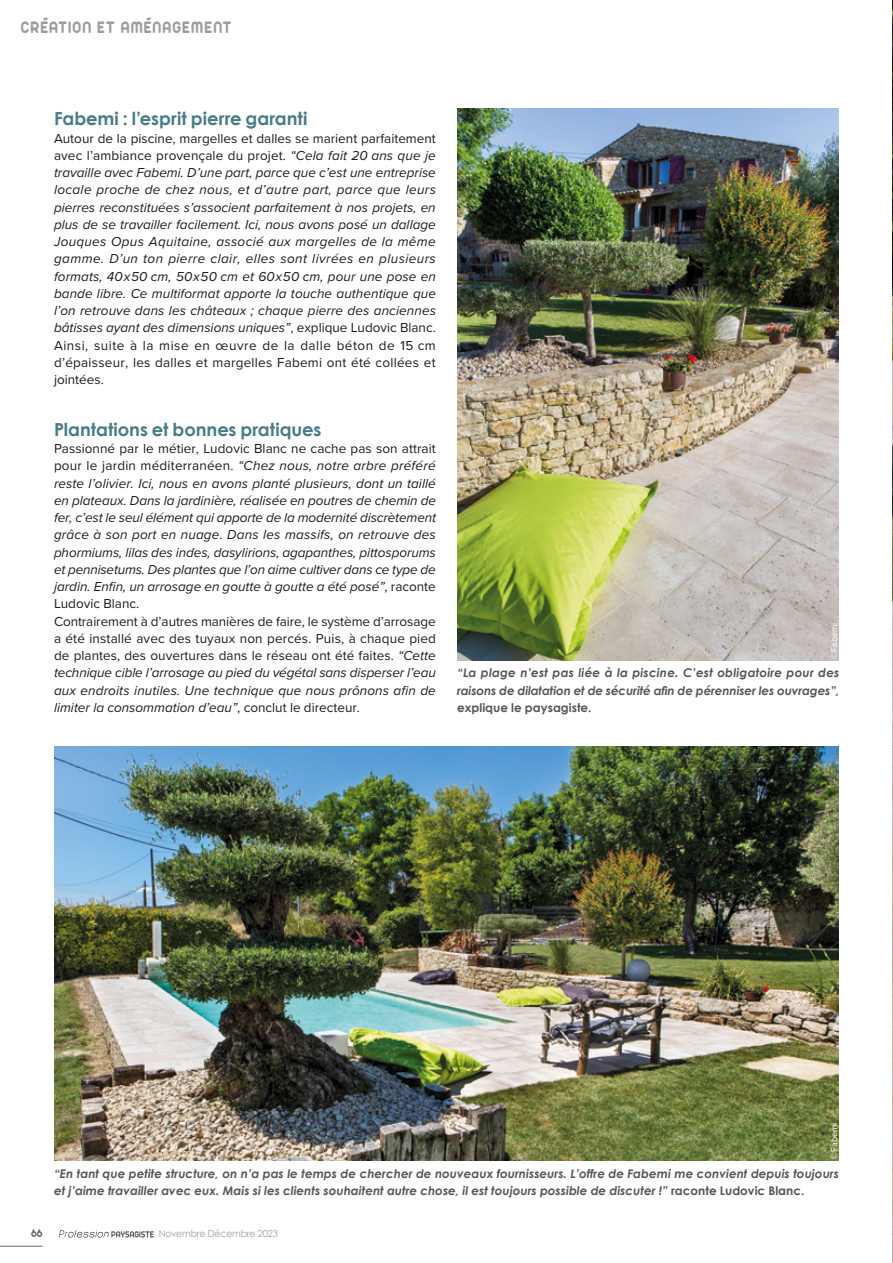
<style>
.page{position:relative;width:893px;height:1263px;background:#fff}
.page>*{position:absolute;margin:0;border:0;box-sizing:border-box;transform-origin:0 0}
.t1{font:700 18px "Century Gothic";letter-spacing:-.005em;color:#487c88}
.t2{font:18px "Arista 2.0";letter-spacing:.07em;color:#9d9d9c;scale:.9 1}
.t3{font:italic 13.5px/17.2px "Proxima Nova";color:#1d1d1b;text-align:justify}
.t4{font:italic 700 12px/17.2px "Century Gothic";color:#575756}
.t5{font:700 12px "Century Gothic";color:#575756}
.t6{font:12px "Arista 2.0";color:#646363;scale:.9 1}
.t7{font:9.75px "Century Gothic";letter-spacing:-.015em;color:#9d9d9c;scale:.95 1}
.t8{font:9px "Proxima Nova";color:#fff}
.s1{font-style:normal}
</style>
<div class="page">
<svg style="left:59px;top:1230px;width:95px;height:7px"></svg>
<hr style="left:0;top:1246px;width:43px;height:1px;background:#646363">
<img style="left:892px;top:0;width:1px;height:1263px">
<img style="left:457px;top:108px;width:382px;height:552px">
<img style="left:54px;top:746px;width:785px;height:415px">
<h1 class="t2" style="left:21px;top:16px;width:235px">CRÉATION ET AMÉNAGEMENT</h1>
<h1 class="t1" style="left:54px;top:107px;width:255px">Fabemi : l’esprit pierre garanti</h1>
<p class="t3" style="left:54px;top:129px;width:383px"><span class="s1">Autour de la piscine, margelles et dalles se marient parfaitement avec l’ambiance provençale du projet.</span> “Cela fait 20 ans que je travaille avec Fabemi. D’une part, parce que c’est une entreprise locale proche de chez nous, et d’autre part, parce que leurs pierres reconstituées s’associent parfaitement à nos projets, en plus de se travailler facilement. Ici, nous avons posé un dallage Jouques Opus Aquitaine, associé aux margelles de la même gamme. D’un ton pierre clair, elles sont livrées en plusieurs formats, 40 x 50 cm, 50 x 50 cm et 60 x 50 cm, pour une pose en bande libre. Ce multiformat apporte la touche authentique que l’on retrouve dans les châteaux ; chaque pierre des anciennes bâtisses ayant des dimensions uniques”<span class="s1">, explique Ludovic Blanc.<br>Ainsi, suite à la mise en œuvre de la dalle béton de 15 cm d’épaisseur, les dalles et margelles Fabemi ont été collées et jointées.</span></p>
<h1 class="t1" style="left:54px;top:418px;width:269px">Plantations et bonnes pratiques</h1>
<p class="t3" style="left:54px;top:439px;width:384px;text-align:left"><span class="s1">Passionné par le métier, Ludovic Blanc ne cache pas son attrait pour le jardin méditerranéen.</span> “Chez nous, notre arbre préféré reste l’olivier. Ici, nous en avons planté plusieurs, dont un taillé en plateaux. Dans la jardinière, réalisée en poutres de chemin de fer, c’est le seul élément qui apporte de la modernité discrètement grâce à son port en nuage. Dans les massifs, on retrouve des phormiums, lilas des indes, dasylirions, agapanthes, pittosporums et pennisetums. Des plantes que l’on aime cultiver dans ce type de jardin. Enfin, un arrosage en goutte à goutte a été posé”<span class="s1">, raconte Ludovic Blanc.<br>Contrairement à d’autres manières de faire, le système d’arrosage a été installé avec des tuyaux non percés. Puis, à chaque pied de plantes, des ouvertures dans le réseau ont été faites.</span> “Cette technique cible l’arrosage au pied du végétal sans disperser l’eau aux endroits inutiles. Une technique que nous prônons afin de limiter la consommation d’eau”<span class="s1">, conclut le directeur.</span></p>
<p class="t8" style="left:828px;top:659px;width:38px;rotate:-90deg">©Fabemi</p>
<p class="t4" style="left:457px;top:664px;width:384px">“La plage n’est pas liée à la piscine. C’est obligatoire pour des raisons de dilatation et de sécurité afin de pérenniser les ouvrages”,</p>
<p class="t5" style="left:457px;top:700px;width:136px">explique le paysagiste.</p>
<p class="t8" style="left:828px;top:1159px;width:38px;rotate:-90deg">©Fabemi</p>
<p class="t4" style="left:54px;top:1164px;width:786px">“En tant que petite structure, on n’a pas le temps de chercher de nouveaux fournisseurs. L’offre de Fabemi me convient depuis toujours et j’aime travailler avec eux. Mais si les clients souhaitent autre chose, il est toujours possible de discuter !” <span class="s1">raconte Ludovic Blanc.</span></p>
<p class="t6" style="left:31px;top:1226px;width:14px">66</p>
<p class="t7" style="left:159px;top:1228px;width:127px">Novembre Décembre 2023</p>
</div>
